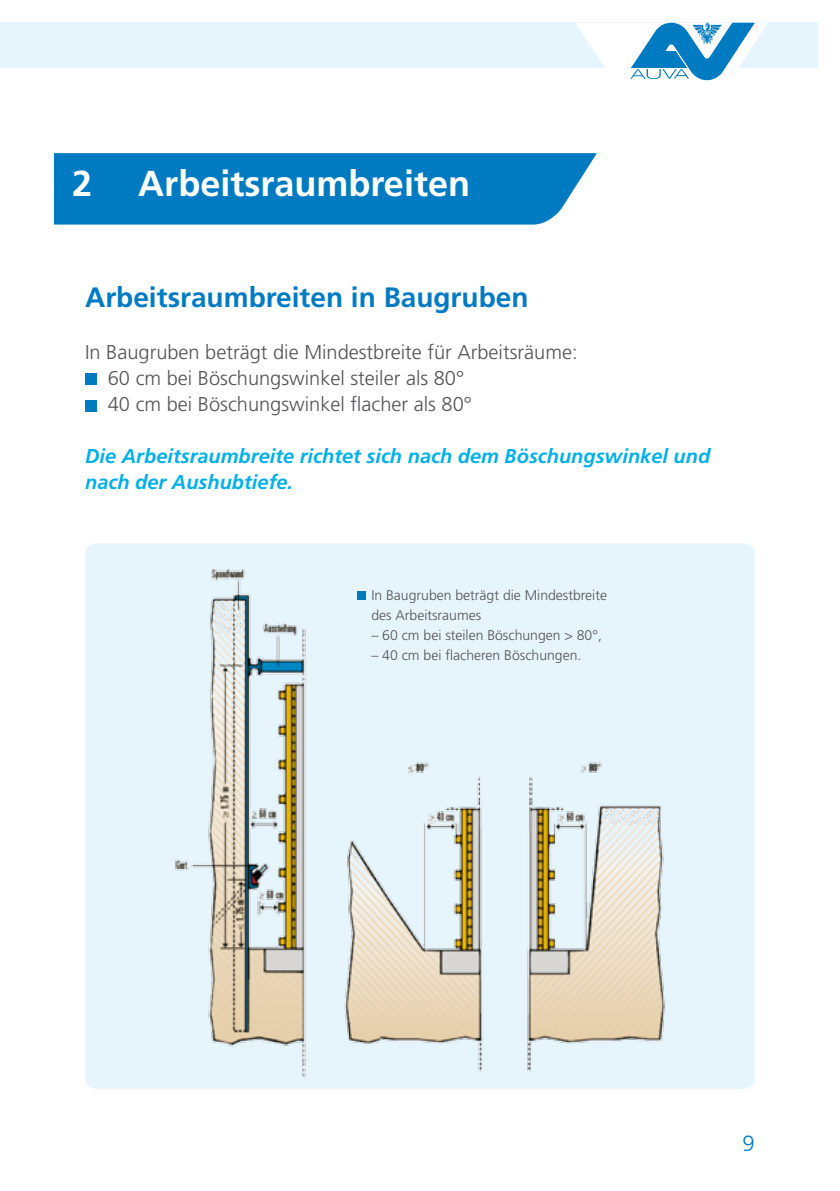
<style>
.page{position:relative;width:840px;height:1191px;background:#fff}
.page>*{position:absolute;margin:0;border:0;box-sizing:border-box;transform-origin:0 0}
.t1{font:700 36px "Frutiger LT Std";color:#fff}
.t2{font:700 28px "Frutiger LT Std";color:#007bc2}
.t3{font:300 22px "Frutiger LT Std";color:#007bc2}
.t4{font:300 20px/26px "Frutiger LT Std";color:#535355}
.t5{font:italic 700 20px/26px "Frutiger LT Std";color:#00b0e6}
.t6{font:300 14px/20px "Frutiger LT Std";color:#535355}
</style>
<div class="page">
<div style="left:0;top:23px;width:816px;height:45px;background:#e6f5fc"></div>
<svg style="left:576px;top:23px;width:191px;height:58px"></svg>
<div style="left:85px;top:374px;width:11px;height:11px;background:#007abf"></div>
<div style="left:85px;top:400px;width:11px;height:11px;background:#007abf"></div>
<svg style="left:54px;top:153px;width:542px;height:72px;background:#0c81c4"></svg>
<div style="left:85px;top:543px;width:669px;height:546px;background:#e6f4fc;border-radius:11px"></div>
<img style="left:175px;top:569px;width:491px;height:509px">
<div style="left:320px;top:559px;width:219px;height:135px;background:#e6f4fc"></div>
<div style="left:357px;top:591px;width:8px;height:9px;background:#007abf"></div>
<h1 class="t1" style="left:72px;top:163px;width:399px">2 Arbeitsraumbreiten</h1>
<h2 class="t2" style="left:85px;top:281px;width:444px">Arbeitsraumbreiten in Baugruben</h2>
<p class="t4" style="left:108px;top:339px;width:471px;text-indent:-23px">In Baugruben beträgt die Mindestbreite für Arbeitsräume:<br>60 cm bei Böschungswinkel steiler als 80°<br>40 cm bei Böschungswinkel flacher als 80°</p>
<p class="t5" style="left:85px;top:443px;width:626px">Die Arbeitsraumbreite richtet sich nach dem Böschungswinkel und nach der Aushubtiefe.</p>
<p class="t6" style="left:371px;top:585px;width:237px">In Baugruben beträgt die Mindestbreite des Arbeitsraumes</p>
<p class="t6" style="left:371px;top:625px;width:232px">– 60 cm bei steilen Böschungen &gt; 80°,</p>
<p class="t6" style="left:371px;top:645px;width:211px">– 40 cm bei flacheren Böschungen.</p>
<p class="t3" style="left:742px;top:1131px;width:14px">9</p>
</div>
